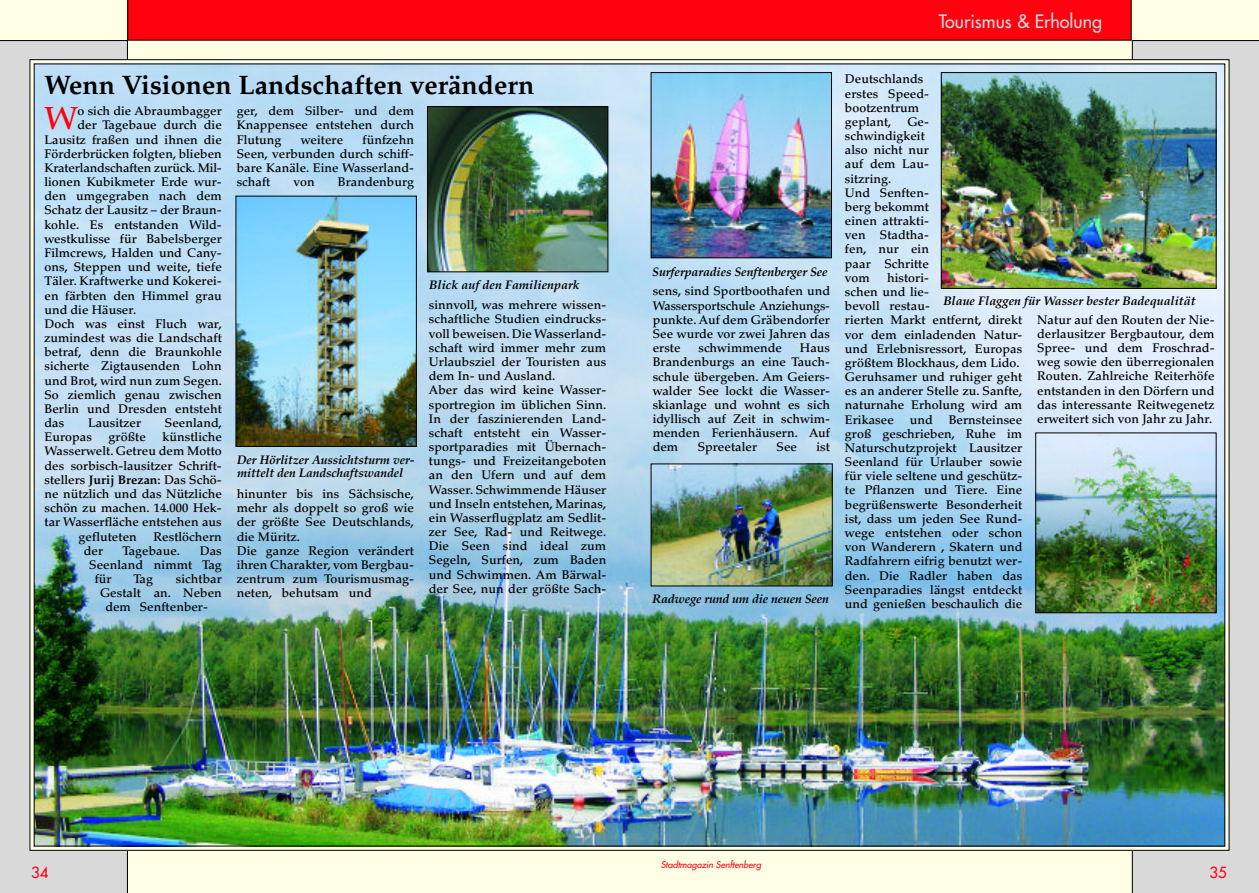
<style>
.page{position:relative;width:1259px;height:893px;background:#fff}
.page>*{position:absolute;margin:0;border:0;box-sizing:border-box;transform-origin:0 0}
.t1{font:500 31.8px "Palatino";color:#ff000f}
.t2{font:700 26.7px "Palatino";color:#000}
.t3{font:18px "Futura";color:#d9d9d9}
.t4{font:15px "Futura";color:#ff000f}
.t5{font:500 12.45px/14.1px "Palatino";letter-spacing:.005em;color:#000;text-align:justify}
.t6{font:italic 700 12.45px/13.8px "Palatino";letter-spacing:-.01em;color:#000}
.t7{font:italic 9px "Futura";color:#ff000f}
.s1{font-weight:700}
</style>
<div class="page">
<div style="left:617px;top:0;width:642px;height:893px;background:#ffffe6"></div>
<div style="left:0;top:0;width:642px;height:893px;background:#ffffe6"></div>
<svg style="left:0;top:40px;width:128px;height:853px;background:#c1c1bf"></svg>
<div style="left:128px;top:0;width:1003px;height:40px;background:#ff000f"></div>
<svg style="left:1132px;top:40px;width:127px;height:853px;background:#b6b9b9"></svg>
<img style="left:36px;top:66px;width:1187px;height:778px">
<img style="left:429px;top:108px;width:177px;height:162px">
<div style="left:427px;top:106px;width:181px;height:166px;border:1px solid #000"></div>
<img style="left:943px;top:74px;width:271px;height:213px">
<div style="left:941px;top:72px;width:275px;height:217px;border:1px solid #000"></div>
<img style="left:653px;top:466px;width:177px;height:118px">
<img style="left:238px;top:198px;width:177px;height:247px">
<div style="left:236px;top:196px;width:181px;height:251px;border:1px solid #000"></div>
<img style="left:1037px;top:435px;width:177px;height:176px">
<div style="left:1035px;top:433px;width:181px;height:180px;border:1px solid #000"></div>
<img style="left:653px;top:74px;width:177px;height:182px">
<div style="left:651px;top:72px;width:181px;height:186px;border:1px solid #000"></div>
<h2 class="t2" style="left:44px;top:74px;width:491px">Wenn Visionen Landschaften verändern</h2>
<h1 class="t1" style="left:44px;top:106px;width:35px">W</h1>
<p class="t5" style="left:77px;top:105px;width:146px">o sich die Abraumbagger</p>
<p class="t5" style="left:77px;top:119px;width:146px">der Tagebaue durch die</p>
<p class="t5" style="left:44px;top:134px;width:179px">Lausitz fraßen und ihnen die</p>
<p class="t5" style="left:44px;top:148px;width:179px">Förderbrücken folgten, blieben</p>
<p class="t5" style="left:44px;top:162px;width:179px">Kraterlandschaften zurück. Mil-</p>
<p class="t5" style="left:44px;top:176px;width:179px">lionen Kubikmeter Erde wur-</p>
<p class="t5" style="left:44px;top:190px;width:179px">den umgegraben nach dem</p>
<p class="t5" style="left:44px;top:205px;width:179px">Schatz der Lausitz – der Braun-</p>
<p class="t5" style="left:44px;top:219px;width:179px">kohle. Es entstanden Wild-</p>
<p class="t5" style="left:44px;top:233px;width:179px">westkulisse für Babelsberger</p>
<p class="t5" style="left:44px;top:247px;width:179px">Filmcrews, Halden und Cany-</p>
<p class="t5" style="left:44px;top:261px;width:179px">ons, Steppen und weite, tiefe</p>
<p class="t5" style="left:44px;top:275px;width:179px">Täler. Kraftwerke und Kokerei-</p>
<p class="t5" style="left:44px;top:290px;width:179px">en färbten den Himmel grau</p>
<p class="t5" style="left:44px;top:304px;width:93px">und die Häuser.</p>
<p class="t5" style="left:44px;top:318px;width:179px">Doch was einst Fluch war,</p>
<p class="t5" style="left:44px;top:332px;width:179px">zumindest was die Landschaft</p>
<p class="t5" style="left:44px;top:346px;width:179px">betraf, denn die Braunkohle</p>
<p class="t5" style="left:44px;top:360px;width:179px">sicherte Zigtausenden Lohn</p>
<p class="t5" style="left:44px;top:375px;width:179px">und Brot, wird nun zum Segen.</p>
<p class="t5" style="left:44px;top:389px;width:179px">So ziemlich genau zwischen</p>
<p class="t5" style="left:44px;top:403px;width:179px">Berlin und Dresden entsteht</p>
<p class="t5" style="left:44px;top:417px;width:21px">das</p>
<p class="t5" style="left:88px;top:417px;width:55px">Lausitzer</p>
<p class="t5" style="left:165px;top:417px;width:58px">Seenland,</p>
<p class="t5" style="left:44px;top:431px;width:49px">Europas</p>
<p class="t5" style="left:109px;top:431px;width:39px">größte</p>
<p class="t5" style="left:162px;top:431px;width:61px">künstliche</p>
<p class="t5" style="left:44px;top:445px;width:179px">Wasserwelt. Getreu dem Motto</p>
<p class="t5" style="left:44px;top:460px;width:179px">des sorbisch-lausitzer Schrift-</p>
<p class="t5" style="left:44px;top:474px;width:179px">stellers <span class="s1">Jurij Brezan</span>: Das Schö-</p>
<p class="t5" style="left:44px;top:488px;width:179px">ne nützlich und das Nützliche</p>
<p class="t5" style="left:44px;top:502px;width:179px">schön zu machen. 14.000 Hek-</p>
<p class="t5" style="left:44px;top:516px;width:179px">tar Wasserfläche entstehen aus</p>
<p class="t5" style="left:79px;top:531px;width:60px">gefluteten</p>
<p class="t5" style="left:154px;top:531px;width:70px">Restlöchern</p>
<p class="t5" style="left:84px;top:545px;width:21px">der</p>
<p class="t5" style="left:122px;top:545px;width:59px">Tagebaue.</p>
<p class="t5" style="left:200px;top:545px;width:24px">Das</p>
<p class="t5" style="left:89px;top:559px;width:134px">Seenland nimmt Tag</p>
<p class="t5" style="left:95px;top:573px;width:18px">für</p>
<p class="t5" style="left:133px;top:573px;width:21px">Tag</p>
<p class="t5" style="left:176px;top:573px;width:47px">sichtbar</p>
<p class="t5" style="left:100px;top:587px;width:123px">Gestalt an. Neben</p>
<p class="t5" style="left:105px;top:601px;width:104px">dem Senftenber-</p>
<p class="t5" style="left:237px;top:105px;width:179px">ger, dem Silber- und dem Knappensee entstehen durch Flutung</p>
<p class="t5" style="left:237px;top:134px;width:179px;text-indent:126px">fünfzehn Seen, verbunden durch schiff&shy;bare Kanäle. Eine Wasserland&shy;schaft</p>
<p class="t5" style="left:301px;top:134px;width:44px">weitere</p>
<p class="t5" style="left:293px;top:176px;width:23px">von</p>
<p class="t5" style="left:338px;top:176px;width:78px">Brandenburg</p>
<p class="t6" style="left:237px;top:454px;width:179px">Der Hörlitzer Aussichtsturm ver&shy;mittelt den Landschaftswandel</p>
<p class="t5" style="left:237px;top:488px;width:179px;text-align:left">hinunter bis ins Sächsische, mehr als doppelt so groß wie der größte See Deutschlands, die Müritz.<br>Die ganze Region verändert ihren Charakter, vom Bergbau&shy;zentrum zum Tourismusmag&shy;neten, behutsam und</p>
<p class="t6" style="left:429px;top:279px;width:152px">Blick auf den Familienpark</p>
<p class="t5" style="left:429px;top:299px;width:179px;text-align:left">sinnvoll, was mehrere wissen&shy;schaftliche Studien eindrucks&shy;voll beweisen. Die Wasserland&shy;schaft wird immer mehr zum<br>Urlaubsziel der Touristen aus dem In- und Ausland.<br>Aber das wird keine Wasser&shy;sportregion im üblichen Sinn.<br>In der faszinierenden Land&shy;schaft entsteht ein Wasser&shy;sportparadies mit Übernach&shy;tungs- und Freizeitangeboten an den Ufern und auf dem<br>Wasser. Schwimmende Häuser und Inseln entstehen, Marinas, ein Wasserflugplatz am Sedlit&shy;zer See, Rad- und Reitwege.<br>Die Seen sind ideal zum<br>Segeln, Surfen, zum Baden und Schwimmen. Am Bärwal&shy;der See, nun der größte Sach-</p>
<h3 class="t3" style="left:938px;top:14px;width:165px">Tourismus &amp; Erholung</h3>
<p class="t6" style="left:652px;top:266px;width:177px">Surferparadies Senftenberger See</p>
<p class="t5" style="left:653px;top:286px;width:179px">sens, sind Sportboothafen und Wassersportschule Anziehungs&shy;punkte. Auf dem Gräbendorfer See wurde vor zwei Jahren das erste</p>
<p class="t5" style="left:698px;top:342px;width:85px">schwimmende</p>
<p class="t5" style="left:653px;top:342px;width:179px;text-indent:147px">Haus Brandenburgs an eine Tauch&shy;schule übergeben. Am Geiers&shy;walder See lockt die Wasser&shy;skianlage und wohnt es sich idyllisch auf Zeit in schwim&shy;menden Ferienhäusern. Auf dem</p>
<p class="t5" style="left:697px;top:441px;width:61px">Spreetaler</p>
<p class="t5" style="left:776px;top:441px;width:22px">See</p>
<p class="t5" style="left:816px;top:441px;width:15px">ist</p>
<p class="t6" style="left:652px;top:593px;width:178px">Radwege rund um die neuen Seen</p>
<p class="t5" style="left:845px;top:73px;width:86px;text-align:left">Deutschlands erstes Speed&shy;bootzentrum geplant,</p>
<p class="t5" style="left:845px;top:116px;width:86px;text-align:left;text-indent:62px">Ge&shy;schwindigkeit also nicht nur auf dem Lau&shy;sitzring.<br>Und Senften&shy;berg bekommt einen attrakti&shy;ven Stadtha&shy;fen, nur ein paar Schritte vom</p>
<p class="t5" style="left:845px;top:272px;width:179px;text-align:left;text-indent:42px">histori-<br>schen und lie-<br>bevoll restau-<br>rierten Markt entfernt, direkt vor dem einladenden Natur&shy;und Erlebnisressort, Europas größtem Blockhaus, dem Lido.<br>Geruhsamer und ruhiger geht es an anderer Stelle zu. Sanfte, naturnahe Erholung wird am<br>Erikasee</p>
<p class="t6" style="left:943px;top:295px;width:254px">Blaue Flaggen für Wasser bester Badequalität</p>
<p class="t5" style="left:1037px;top:314px;width:179px">Natur auf den Routen der Nie&shy;derlausitzer Bergbautour, dem Spree- und dem Froschrad&shy;weg sowie den überregionalen Routen. Zahlreiche Reiterhöfe entstanden in den Dörfern und das interessante Reitwegenetz erweitert sich von Jahr zu Jahr.</p>
<p class="t5" style="left:910px;top:414px;width:24px">und</p>
<p class="t5" style="left:845px;top:414px;width:179px;text-indent:104px">Bernsteinsee groß geschrieben, Ruhe im Naturschutzprojekt Lausitzer Seenland für Urlauber sowie für viele seltene und geschütz&shy;te Pflanzen und Tiere. Eine begrüßenswerte Besonderheit ist, dass um jeden See Rund&shy;wege entstehen oder schon von Wanderern , Skatern und Radfahrern eifrig benutzt wer&shy;den. Die Radler haben das Seenparadies längst entdeckt und genießen beschaulich die</p>
<p class="t4" style="left:31px;top:866px;width:19px">34</p>
<p class="t7" style="left:661px;top:860px;width:102px">Stadtmagazin Senftenberg</p>
<p class="t4" style="left:1209px;top:866px;width:19px">35</p>
</div>
